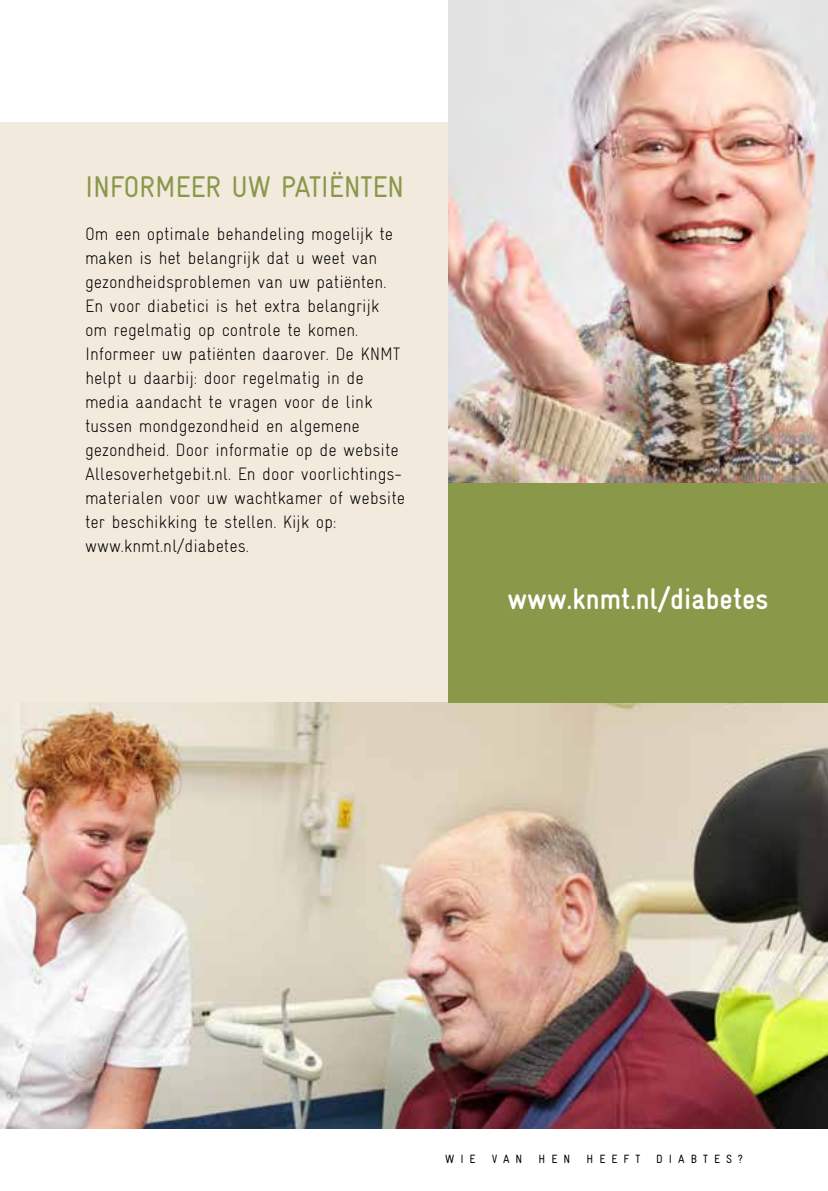
<style>
.page{position:relative;width:828px;height:1191px;background:#fff}
.page>*{position:absolute;margin:0;border:0;box-sizing:border-box;transform-origin:0 0}
.t1{font:30px "Gravur Condensed Reg CE";letter-spacing:-.01em;color:#8a984a}
.t2{font:30px "Gravur Condensed Bold CE";color:#fff}
.t3{font:18px/24px "Gravur Condensed Light CE";color:#000}
.t4{font:12px "Gravur Condensed Reg CE";letter-spacing:.5em;color:#000}
</style>
<div class="page">
<div style="left:0;top:122px;width:828px;height:1006px;background:#f1eadd"></div>
<img style="left:0;top:702px;width:828px;height:426px">
<div style="left:448px;top:483px;width:380px;height:219px;background:#8a984a"></div>
<img style="left:448px;top:0;width:380px;height:483px">
<h1 class="t1" style="left:85px;top:170px;width:321px">INFORMEER UW PATIËNTEN</h1>
<p class="t3" style="left:85px;top:222px;width:321px">Om een optimale behandeling mogelijk te maken is het belangrijk dat u weet van gezondheidsproblemen van uw patiënten.<br>En voor diabetici is het extra belangrijk om regelmatig op controle te komen.<br>Informeer uw patiënten daarover. De KNMT helpt u daarbij: door regelmatig in de media aandacht te vragen voor de link tussen mondgezondheid en algemene gezondheid. Door informatie op de website Allesoverhetgebit.nl. En door voorlichtings&shy;materialen voor uw wachtkamer of website ter beschikking te stellen. Kijk op: www.knmt.nl/diabetes.</p>
<h1 class="t2" style="left:507px;top:582px;width:263px">www.knmt.nl/diabetes</h1>
<p class="t4" style="left:445px;top:1152px;width:32px">WIE</p>
<p class="t4" style="left:492px;top:1152px;width:32px">VAN</p>
<p class="t4" style="left:538px;top:1152px;width:33px">HEN</p>
<p class="t4" style="left:586px;top:1152px;width:55px">HEEFT</p>
<p class="t4" style="left:656px;top:1152px;width:88px">DIABTES?</p>
</div>
